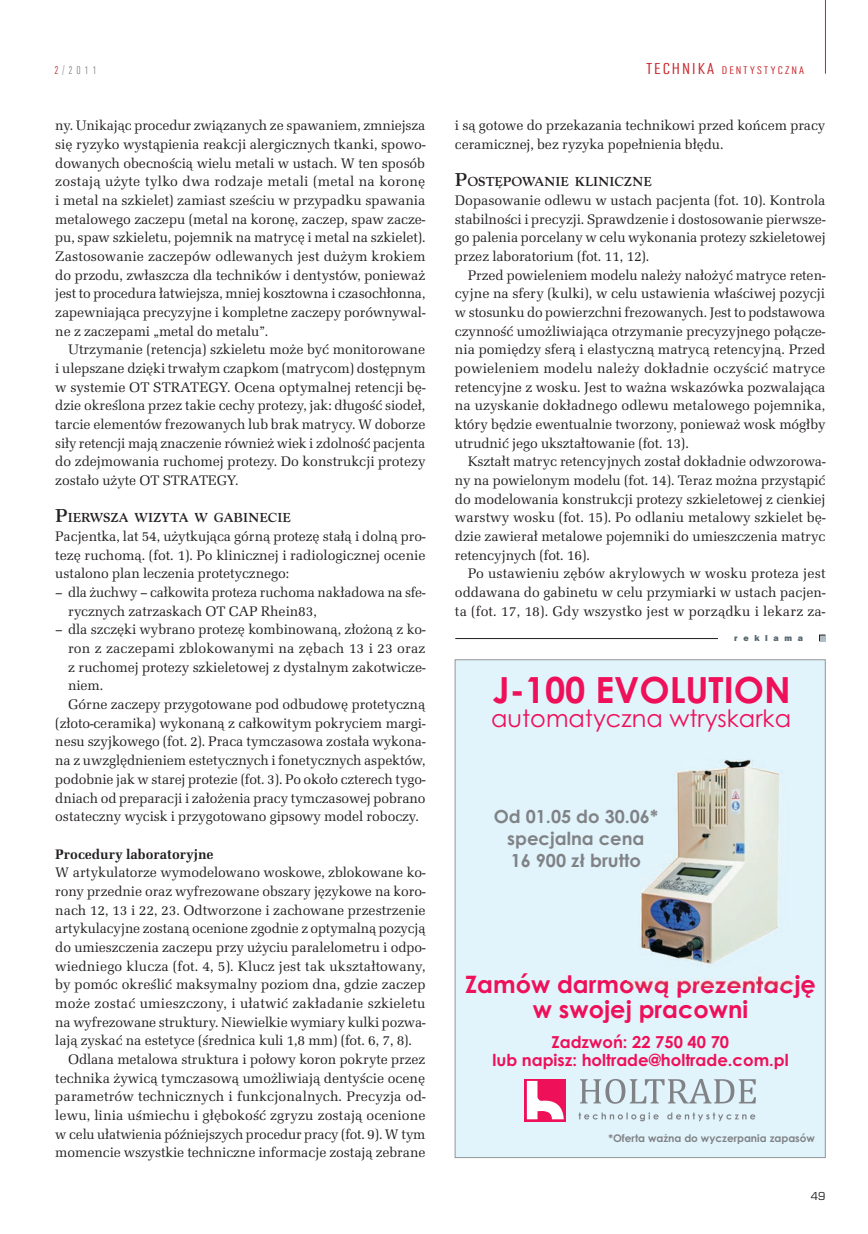
<style>
.page{position:relative;width:868px;height:1234px;background:#fff}
.page>*{position:absolute;margin:0;border:0;box-sizing:border-box;transform-origin:0 0}
.t1{font:700 36px "Century Gothic";color:#ee1059}
.t2{font:700 24px "Century Gothic";color:#ee1059}
.t3{font:24px "Century Gothic";color:#ee1059}
.t4{font:700 18px/21.8px "Century Gothic";color:#808285;text-align:center}
.t5{font:700 16.5px/18.6px "Century Gothic";color:#ee1059;text-align:center}
.t6{font:14.25px/18.6px "URW Latino TCE";letter-spacing:-.005em;color:#231f20;text-align:justify}
.t7{font:14.25px "URW Latino TCE";letter-spacing:.015em;color:#231f20}
.t8{font:700 14.25px "URW Latino TCE";color:#231f20}
.t9{font:500 13.65px "Goudy TCE";color:#231f20}
.t10{font:12px "URW Grotesk TCE Lig Con";color:#808285}
.t11{font:12px "Eurostile TCE";color:#231f20}
.t12{font:11.55px "URW Grotesk TCE Lig Con";letter-spacing:.16em;color:#c8242b;scale:1.25 1}
.t13{font:700 10.5px "Century Gothic";color:#808285}
.t14{font:9px "Franklin Got URWTCE Hea";letter-spacing:.625em;color:#53656e}
.s1{color:#c8242b}
.s2{font-size:19.5px}
.s3{font-size:16.5px}
</style>
<div class="page">
<hr style="left:825px;top:0;width:1px;height:74px;background:#c8242b">
<hr style="left:455px;top:638px;width:361px;height:1px;background:#231f20">
<div style="left:718px;top:632px;width:107px;height:12px;background:#fff"></div>
<svg style="left:819px;top:634px;width:6px;height:7px"></svg>
<div style="left:455px;top:659px;width:370px;height:498px;background:#e1f4fc"></div>
<svg style="left:524px;top:1079px;width:41px;height:42px"></svg>
<svg style="left:526px;top:1080px;width:37px;height:38px"></svg>
<svg style="left:580px;top:1079px;width:175px;height:24px"></svg>
<svg style="left:578px;top:1112px;width:177px;height:9px"></svg>
<img style="left:627px;top:759px;width:166px;height:227px">
<p class="t10" style="left:54px;top:64px;width:44px"><span class="s1">2</span>/2011</p>
<p class="t6" style="left:55px;top:116px;width:371px">ny. Unikając procedur związanych ze spawaniem, zmniejsza się ryzyko wystąpienia reakcji alergicznych tkanki, spowo&shy;dowanych obecnością wielu metali w ustach. W ten sposób zostają użyte tylko dwa rodzaje metali (metal na koronę i metal na szkielet) zamiast sześciu w przypadku spawania metalowego zaczepu (metal na koronę, zaczep, spaw zacze&shy;pu, spaw szkieletu, pojemnik na matrycę i metal na szkielet).<br>Zastosowanie zaczepów odlewanych jest dużym krokiem do przodu, zwłaszcza dla techników i dentystów, ponieważ jest to procedura łatwiejsza, mniej kosztowna i czasochłonna, zapewniająca precyzyjne i kompletne zaczepy porównywal&shy;ne z zaczepami „metal do metalu”.</p>
<p class="t6" style="left:55px;top:340px;width:372px;text-indent:13px">Utrzymanie (retencja) szkieletu może być monitorowane i ulepszane dzięki trwałym czapkom (matrycom) dostępnym w systemie OT STRATEGY. Ocena optymalnej retencji bę&shy;dzie określona przez takie cechy protezy, jak: długość siodeł, tarcie elementów frezowanych lub brak matrycy. W doborze siły retencji mają znaczenie również wiek i zdolność pacjenta do zdejmowania ruchomej protezy. Do konstrukcji protezy zostało użyte OT STRATEGY.</p>
<p class="t9" style="left:55px;top:509px;width:237px"><span class="s2">P</span>IERWSZA WIZYTA W GABINECIE</p>
<p class="t6" style="left:55px;top:527px;width:372px">Pacjentka, lat 54, użytkująca górną protezę stałą i dolną pro&shy;tezę ruchomą. (fot. 1). Po klinicznej i radiologicznej ocenie ustalono plan leczenia protetycznego:</p>
<p class="t6" style="left:68px;top:583px;width:359px;text-indent:-13px">– dla żuchwy – całkowita proteza ruchoma nakładowa na sfe&shy;rycznych zatrzaskach OT CAP Rhein83,</p>
<p class="t6" style="left:55px;top:620px;width:371px">– dla szczęki wybrano protezę kombinowaną, złożoną z ko-</p>
<p class="t6" style="left:68px;top:639px;width:359px">ron z zaczepami zblokowanymi na zębach 13 i 23 oraz</p>
<p class="t6" style="left:68px;top:657px;width:359px">z ruchomej protezy szkieletowej z dystalnym zakotwicze-</p>
<p class="t6" style="left:68px;top:676px;width:37px">niem.</p>
<p class="t6" style="left:68px;top:695px;width:358px">Górne zaczepy przygotowane pod odbudowę protetyczną</p>
<p class="t6" style="left:55px;top:713px;width:371px">(złoto-ceramika) wykonaną z całkowitym pokryciem margi-</p>
<p class="t6" style="left:55px;top:732px;width:371px">nesu szyjkowego (fot. 2). Praca tymczasowa została wykona-</p>
<p class="t6" style="left:55px;top:751px;width:372px">na z uwzględnieniem estetycznych i fonetycznych aspektów,</p>
<p class="t6" style="left:55px;top:769px;width:371px">podobnie jak w starej protezie (fot. 3). Po około czterech tygo-</p>
<p class="t6" style="left:55px;top:788px;width:371px">dniach od preparacji i założenia pracy tymczasowej pobrano</p>
<p class="t6" style="left:55px;top:807px;width:365px">ostateczny wycisk i przygotowano gipsowy model roboczy.</p>
<p class="t8" style="left:55px;top:844px;width:160px">Procedury laboratoryjne</p>
<p class="t6" style="left:55px;top:863px;width:371px">W artykulatorze wymodelowano woskowe, zblokowane ko-</p>
<p class="t6" style="left:55px;top:881px;width:371px">rony przednie oraz wyfrezowane obszary językowe na koro-</p>
<p class="t6" style="left:55px;top:900px;width:372px">nach 12, 13 i 22, 23. Odtworzone i zachowane przestrzenie</p>
<p class="t6" style="left:55px;top:919px;width:371px">artykulacyjne zostaną ocenione zgodnie z optymalną pozycją</p>
<p class="t6" style="left:55px;top:937px;width:371px">do umieszczenia zaczepu przy użyciu paralelometru i odpo-</p>
<p class="t6" style="left:55px;top:956px;width:371px">wiedniego klucza (fot. 4, 5). Klucz jest tak ukształtowany,</p>
<p class="t6" style="left:55px;top:975px;width:372px">by pomóc określić maksymalny poziom dna, gdzie zaczep</p>
<p class="t7" style="left:55px;top:994px;width:371px">może zostać umieszczony, i ułatwić zakładanie szkieletu</p>
<p class="t6" style="left:55px;top:1012px;width:371px">na wyfrezowane struktury. Niewielkie wymiary kulki pozwa-</p>
<p class="t6" style="left:55px;top:1031px;width:358px">lają zyskać na estetyce (średnica kuli 1,8 mm) (fot. 6, 7, 8).</p>
<p class="t6" style="left:68px;top:1049px;width:359px">Odlana metalowa struktura i połowy koron pokryte przez</p>
<p class="t6" style="left:55px;top:1068px;width:371px">technika żywicą tymczasową umożliwiają dentyście ocenę</p>
<p class="t6" style="left:55px;top:1087px;width:371px">parametrów technicznych i funkcjonalnych. Precyzja od-</p>
<p class="t6" style="left:55px;top:1105px;width:372px">lewu, linia uśmiechu i głębokość zgryzu zostają ocenione</p>
<p class="t6" style="left:55px;top:1124px;width:371px">w celu ułatwienia późniejszych procedur pracy (fot. 9). W tym</p>
<p class="t6" style="left:55px;top:1142px;width:371px">momencie wszystkie techniczne informacje zostają zebrane</p>
<p class="t12" style="left:646px;top:65px;width:128px"><span class="s3">TECHNIKA</span> D ENT YST YCZNA</p>
<p class="t6" style="left:455px;top:116px;width:372px">i są gotowe do przekazania technikowi przed końcem pracy ceramicznej, bez ryzyka popełnienia błędu.</p>
<p class="t9" style="left:455px;top:173px;width:198px"><span class="s2">P</span>OSTĘPOWANIE KLINICZNE</p>
<p class="t6" style="left:455px;top:191px;width:372px">Dopasowanie odlewu w ustach pacjenta (fot. 10). Kontrola stabilności i precyzji. Sprawdzenie i dostosowanie pierwsze&shy;go palenia porcelany w celu wykonania protezy szkieletowej przez laboratorium (fot. 11, 12).</p>
<p class="t6" style="left:455px;top:266px;width:372px;text-indent:13px">Przed powieleniem modelu należy nałożyć matryce reten&shy;cyjne na sfery (kulki), w celu ustawienia właściwej pozycji w stosunku do powierzchni frezowanych. Jest to podstawowa czynność umożliwiająca otrzymanie precyzyjnego połącze&shy;nia pomiędzy sferą i elastyczną matrycą retencyjną. Przed powieleniem modelu należy dokładnie oczyścić matryce retencyjne z wosku. Jest to ważna wskazówka pozwalająca na uzyskanie dokładnego odlewu metalowego pojemnika, który będzie ewentualnie tworzony, ponieważ wosk mógłby utrudnić jego ukształtowanie (fot. 13).</p>
<p class="t6" style="left:455px;top:452px;width:372px;text-indent:13px">Kształt matryc retencyjnych został dokładnie odwzorowa&shy;ny na powielonym modelu (fot. 14). Teraz można przystąpić do modelowania konstrukcji protezy szkieletowej z cienkiej warstwy wosku (fot. 15). Po odlaniu metalowy szkielet bę&shy;dzie zawierał metalowe pojemniki do umieszczenia matryc retencyjnych (fot. 16).</p>
<p class="t6" style="left:455px;top:564px;width:372px;text-indent:13px">Po ustawieniu zębów akrylowych w wosku proteza jest oddawana do gabinetu w celu przymiarki w ustach pacjen&shy;ta (fot. 17, 18). Gdy wszystko jest w porządku i lekarz za-</p>
<p class="t14" style="left:734px;top:632px;width:70px">reklama</p>
<h1 class="t1" style="left:492px;top:666px;width:300px">J-100 EVOLUTION</h1>
<h2 class="t3" style="left:491px;top:702px;width:301px">automatyczna wtryskarka</h2>
<p class="t4" style="left:493px;top:807px;width:166px">Od 01.05 do 30.06* specjalna cena<br>16 900 z³ brutto</p>
<h2 class="t2" style="left:465px;top:968px;width:352px">Zamów darmow¹ prezentacjê</h2>
<p class="t5" style="left:492px;top:1033px;width:297px">Zadzwoñ: 22 750 40 70<br>lub napisz: holtrade@holtrade.com.pl</p>
<h2 class="t2" style="left:533px;top:993px;width:217px">w swojej pracowni</h2>
<p class="t13" style="left:608px;top:1131px;width:208px">*Oferta wa¿na do wyczerpania zapasów</p>
<p class="t11" style="left:810px;top:1189px;width:16px">49</p>
</div>
